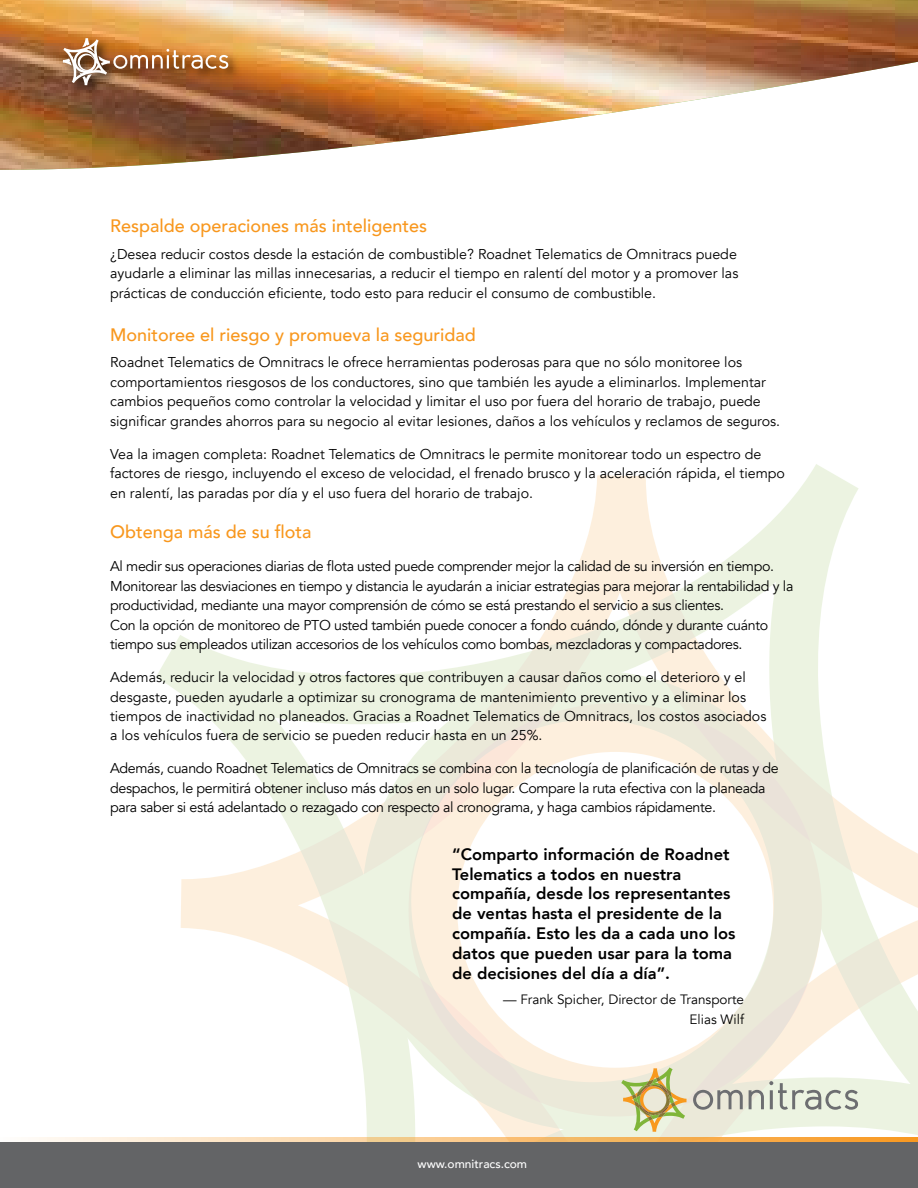
<style>
.page{position:relative;width:918px;height:1188px;background:#fff}
.page>*{position:absolute;margin:0;border:0;box-sizing:border-box;transform-origin:0 0}
.t1{font:500 18px "Avenir";color:#f8971d}
.t2{font:800 16.5px/19.8px "Avenir";color:#000}
.t3{font:14.25px/19.5px "Avenir";color:#000}
.t4{font:14.25px/19.5px "Avenir";letter-spacing:-.025em;color:#000}
.t5{font:13.5px/19.5px "Avenir";color:#000;text-align:right}
.t6{font:500 12px "Avenir";color:#fff}
</style>
<div class="page">
<svg style="left:156px;top:464px;width:762px;height:673px"></svg>
<svg style="left:36px;top:1137px;width:882px;height:5px;background:#f9c786"></svg>
<div style="left:0;top:1142px;width:918px;height:46px;background:#636466"></div>
<img style="left:0;top:0;width:918px;height:170px">
<svg style="left:693px;top:1090px;width:50px;height:20px"></svg>
<svg style="left:749px;top:1081px;width:109px;height:29px;background:#ccd1c4"></svg>
<svg style="left:621px;top:1067px;width:66px;height:65px;background:#d6d1a2"></svg>
<div style="left:60px;top:35px;width:181px;height:63px;background:#000;opacity:.75"></div>
<img style="left:63px;top:38px;width:165px;height:47px">
<p class="t1" style="left:110px;top:210px;width:319px">Respalde operaciones más inteligentes</p>
<p class="t3" style="left:110px;top:244px;width:630px;text-align:justify">¿Desea reducir costos desde la estación de combustible? Roadnet Telematics de Omnitracs puede ayudarle a eliminar las millas innecesarias, a reducir el tiempo en ralentí del motor y a promover las prácticas de conducción eficiente, todo esto para reducir el consumo de combustible.</p>
<p class="t1" style="left:110px;top:319px;width:367px">Monitoree el riesgo y promueva la seguridad</p>
<p class="t3" style="left:110px;top:353px;width:672px">Roadnet Telematics de Omnitracs le ofrece herramientas poderosas para que no sólo monitoree los comportamientos riesgosos de los conductores, sino que también les ayude a eliminarlos. Implementar cambios pequeños como controlar la velocidad y limitar el uso por fuera del horario de trabajo, puede significar grandes ahorros para su negocio al evitar lesiones, daños a los vehículos y reclamos de seguros.</p>
<p class="t3" style="left:110px;top:444px;width:676px">Vea la imagen completa: Roadnet Telematics de Omnitracs le permite monitorear todo un espectro de factores de riesgo, incluyendo el exceso de velocidad, el frenado brusco y la aceleración rápida, el tiempo en ralentí, las paradas por día y el uso fuera del horario de trabajo.</p>
<p class="t1" style="left:110px;top:516px;width:203px">Obtenga más de su flota</p>
<p class="t4" style="left:110px;top:557px;width:685px">Al medir sus operaciones diarias de flota usted puede comprender mejor la calidad de su inversión en tiempo.<br>Monitorear las desviaciones en tiempo y distancia le ayudarán a iniciar estrategias para mejorar la rentabilidad y la productividad, mediante una mayor comprensión de cómo se está prestando el servicio a sus clientes.<br>Con la opción de monitoreo de PTO usted también puede conocer a fondo cuándo, dónde y durante cuánto tiempo sus empleados utilizan accesorios de los vehículos como bombas, mezcladoras y compactadores.</p>
<p class="t3" style="left:110px;top:668px;width:658px">Además, reducir la velocidad y otros factores que contribuyen a causar daños como el deterioro y el desgaste, pueden ayudarle a optimizar su cronograma de mantenimiento preventivo y a eliminar los tiempos de inactividad no planeados. Gracias a Roadnet Telematics de Omnitracs, los costos asociados a los vehículos fuera de servicio se pueden reducir hasta en un 25%.</p>
<p class="t4" style="left:110px;top:759px;width:670px">Además, cuando Roadnet Telematics de Omnitracs se combina con la tecnología de planificación de rutas y de despachos, le permitirá obtener incluso más datos en un solo lugar. Compare la ruta efectiva con la planeada para saber si está adelantado o rezagado con respecto al cronograma, y haga cambios rápidamente.</p>
<p class="t2" style="left:452px;top:844px;width:285px">“Comparto información de Roadnet<br>Telematics a todos en nuestra compañía, desde los representantes de ventas hasta el presidente de la compañía. Esto les da a cada uno los datos que pueden usar para la toma de decisiones del día a día”.</p>
<p class="t5" style="left:503px;top:990px;width:242px">— Frank Spicher, Director de Transporte<br>Elias Wilf</p>
<p class="t6" style="left:418px;top:1153px;width:111px">www.omnitracs.com</p>
</div>
